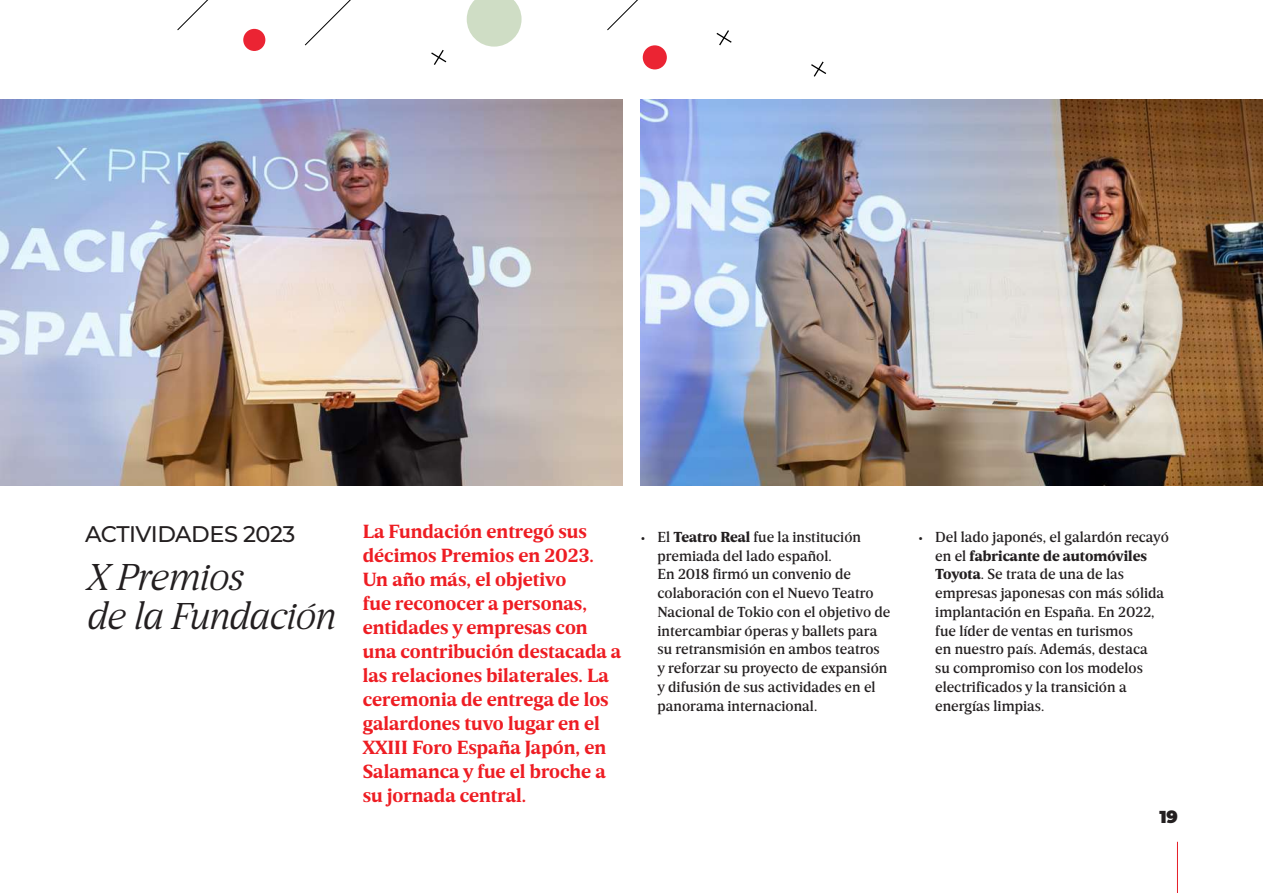
<style>
.page{position:relative;width:1263px;height:893px;background:#fff}
.page>*{position:absolute;margin:0;border:0;box-sizing:border-box;transform-origin:0 0}
.t1{font:italic 300 38.25px/39px "Breve News";letter-spacing:-.02em;color:#231f20}
.t2{font:500 22.5px "Montserrat";letter-spacing:-.025em;color:#231f20}
.t3{font:700 19.5px/24px "Breve News";color:#ee1d23}
.t4{font:900 17.25px "Montserrat";color:#231f20}
.t5{font:500 14.85px/18.8px "Breve News";color:#231f20}
.s1{font-weight:900}
</style>
<div class="page">
<hr style="left:1177px;top:842px;width:1px;height:51px;background:#e51e27">
<svg style="left:716px;top:30px;width:16px;height:15px"></svg>
<svg style="left:811px;top:62px;width:15px;height:15px"></svg>
<svg style="left:431px;top:50px;width:15px;height:15px"></svg>
<div style="left:643px;top:45px;width:24px;height:24px;background:#eb2433;border-radius:50%"></div>
<svg style="left:467px;top:0;width:54px;height:47px"></svg>
<img style="left:640px;top:100px;width:623px;height:385px">
<img style="left:0;top:100px;width:622px;height:385px">
<div style="left:243px;top:29px;width:22px;height:22px;background:#eb2433;border-radius:50%"></div>
<svg style="left:304px;top:0;width:47px;height:46px"></svg>
<svg style="left:607px;top:0;width:31px;height:31px"></svg>
<svg style="left:177px;top:0;width:31px;height:31px"></svg>
<h2 class="t2" style="left:85px;top:518px;width:212px">ACTIVIDADES 2023</h2>
<p class="t3" style="left:363px;top:520px;width:260px">La Fundación entregó sus décimos Premios en 2023.<br>Un año más, el objetivo<br>fue reconocer a personas, entidades y empresas con una contribución destacada a las relaciones bilaterales. La ceremonia de entrega de los galardones tuvo lugar en el<br>XXIII Foro España Japón, en<br>Salamanca y fue el broche a su jornada central.</p>
<h1 class="t1" style="left:85px;top:557px;width:251px">X Premios<br>de la Fundación</h1>
<p class="t5" style="left:657px;top:528px;width:234px;text-indent:-17px">• El <span class="s1">Teatro Real</span> fue la institución premiada del lado español.<br>En 2018 firmó un convenio de colaboración con el Nuevo Teatro<br>Nacional de Tokio con el objetivo de intercambiar óperas y ballets para su retransmisión en ambos teatros y reforzar su proyecto de expansión y difusión de sus actividades en el panorama internacional.</p>
<p class="t5" style="left:935px;top:528px;width:235px;text-indent:-17px">• Del lado japonés, el galardón recayó en el <span class="s1">fabricante de automóviles<br>Toyota</span>. Se trata de una de las empresas japonesas con más sólida implantación en España. En 2022, fue líder de ventas en turismos<br>en nuestro país. Además, destaca<br>su compromiso con los modelos electrificados y la transición a energías limpias.</p>
<p class="t4" style="left:1159px;top:804px;width:20px">19</p>
</div>
